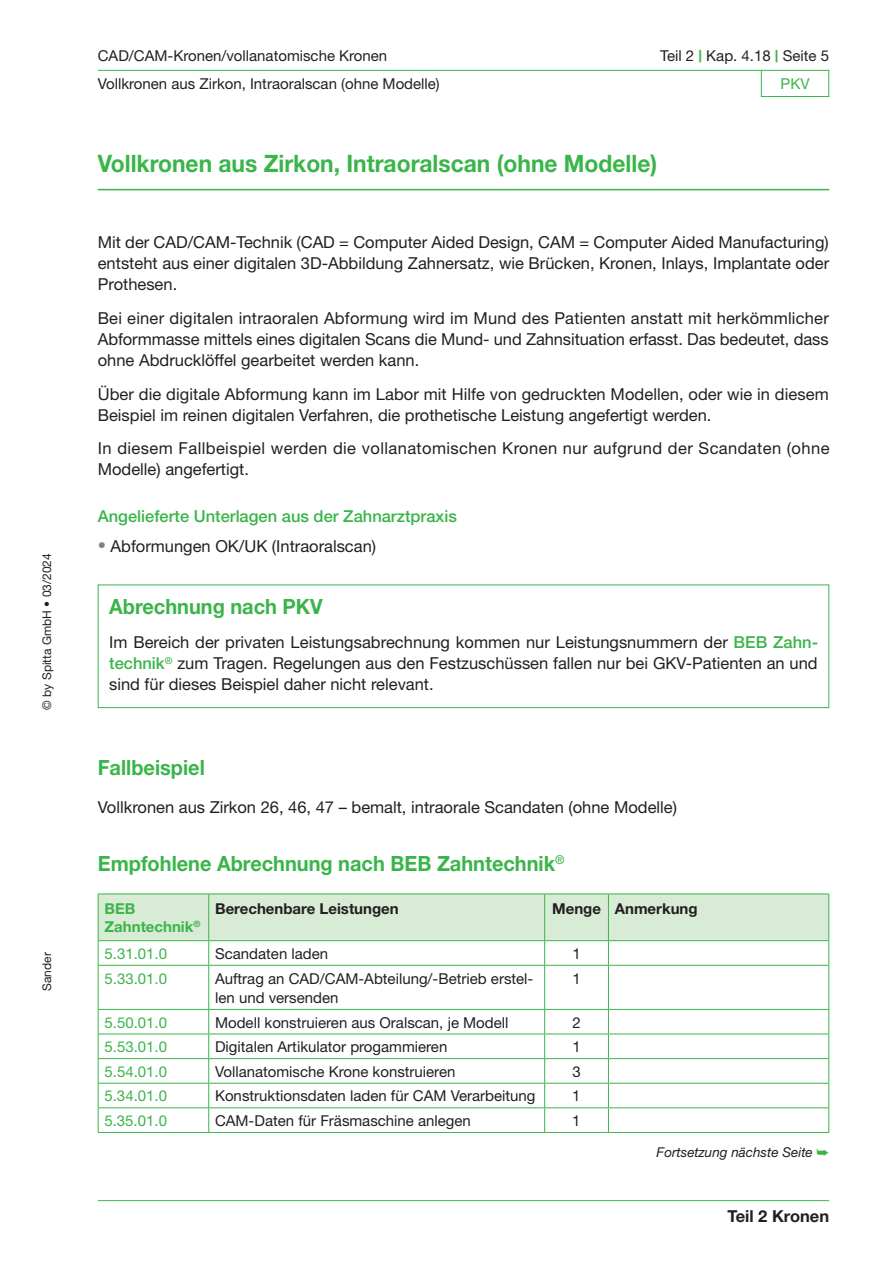
<style>
.page{position:relative;width:893px;height:1263px;background:#fff}
.page>*{position:absolute;margin:0;border:0;box-sizing:border-box;transform-origin:0 0}
.t1{font:700 24px "Helvetica Neue";color:#3ab54a;scale:.95 1}
.t2{font:700 21px "Helvetica Neue";color:#3ab54a;scale:.95 1}
.t3{font:16.5px/21px "Helvetica Neue";color:#231f20;text-align:justify}
.t4{font:16.5px/21px "Helvetica Neue";letter-spacing:.025em;color:#231f20}
.t5{font:500 16.5px "Helvetica Neue";color:#3ab54a}
.t6{font:700 16.5px "Helvetica Neue";color:#231f20}
.t7{font:15px/19.5px "Helvetica Neue";color:#231f20}
.t8{font:15px "Helvetica Neue";color:#3ab54a}
.t9{font:700 15px "Helvetica Neue";color:#231f20}
.t10{font:700 15px/18px "Helvetica Neue";color:#3ab54a}
.t11{font:italic 13.5px "Helvetica Neue";color:#231f20}
.t12{font:12px "Helvetica Neue";color:#231f20}
.s1{font-weight:700;font-size:16.5px;color:#3ab54a}
.s2{color:#808285}
.s3{font-weight:500;color:#3ab54a}
.s4{color:#3ab54a}
</style>
<div class="page">
<hr style="left:98px;top:1200px;width:731px;height:1px;background:#3ab54a">
<svg style="left:760px;top:69px;width:70px;height:28px"></svg>
<hr style="left:98px;top:70px;width:731px;height:1px;background:#3ab54a">
<hr style="left:98px;top:189px;width:731px;height:1px;background:#3ab54a">
<div style="left:98px;top:584px;width:731px;height:124px;border:1px solid #38b551"></div>
<hr style="left:98px;top:965px;width:111px;height:1px;background:#3ab54a">
<hr style="left:209px;top:965px;width:336px;height:1px;background:#3ab54a">
<hr style="left:208px;top:966px;width:1px;height:43px;background:#3ab54a">
<hr style="left:545px;top:965px;width:63px;height:1px;background:#3ab54a">
<hr style="left:544px;top:966px;width:1px;height:43px;background:#3ab54a">
<hr style="left:608px;top:965px;width:221px;height:1px;background:#3ab54a">
<hr style="left:608px;top:966px;width:1px;height:43px;background:#3ab54a">
<hr style="left:98px;top:1009px;width:111px;height:1px;background:#3ab54a">
<hr style="left:209px;top:1009px;width:336px;height:1px;background:#3ab54a">
<hr style="left:545px;top:1009px;width:63px;height:1px;background:#3ab54a">
<hr style="left:608px;top:1009px;width:221px;height:1px;background:#3ab54a">
<hr style="left:98px;top:1034px;width:111px;height:1px;background:#3ab54a">
<hr style="left:209px;top:1034px;width:336px;height:1px;background:#3ab54a">
<hr style="left:545px;top:1034px;width:63px;height:1px;background:#3ab54a">
<hr style="left:608px;top:1034px;width:221px;height:1px;background:#3ab54a">
<hr style="left:98px;top:1058px;width:111px;height:1px;background:#3ab54a">
<hr style="left:209px;top:1058px;width:336px;height:1px;background:#3ab54a">
<hr style="left:545px;top:1058px;width:63px;height:1px;background:#3ab54a">
<hr style="left:608px;top:1058px;width:221px;height:1px;background:#3ab54a">
<hr style="left:98px;top:1083px;width:111px;height:1px;background:#3ab54a">
<hr style="left:209px;top:1083px;width:336px;height:1px;background:#3ab54a">
<hr style="left:545px;top:1083px;width:63px;height:1px;background:#3ab54a">
<hr style="left:608px;top:1083px;width:221px;height:1px;background:#3ab54a">
<hr style="left:98px;top:1107px;width:111px;height:1px;background:#3ab54a">
<hr style="left:209px;top:1107px;width:336px;height:1px;background:#3ab54a">
<svg style="left:208px;top:1010px;width:1px;height:122px"></svg>
<hr style="left:545px;top:1107px;width:63px;height:1px;background:#3ab54a">
<svg style="left:544px;top:1010px;width:1px;height:122px"></svg>
<hr style="left:608px;top:1107px;width:221px;height:1px;background:#3ab54a">
<svg style="left:608px;top:1010px;width:1px;height:122px"></svg>
<hr style="left:98px;top:1132px;width:111px;height:1px;background:#3ab54a">
<hr style="left:209px;top:1132px;width:336px;height:1px;background:#3ab54a">
<hr style="left:545px;top:1132px;width:63px;height:1px;background:#3ab54a">
<hr style="left:608px;top:1132px;width:221px;height:1px;background:#3ab54a">
<svg style="left:98px;top:894px;width:731px;height:71px"></svg>
<hr style="left:98px;top:966px;width:1px;height:43px;background:#3ab54a">
<hr style="left:828px;top:966px;width:1px;height:43px;background:#3ab54a">
<svg style="left:98px;top:1010px;width:1px;height:122px"></svg>
<svg style="left:828px;top:1010px;width:1px;height:122px"></svg>
<hr style="left:98px;top:893px;width:111px;height:1px;background:#3ab54a">
<hr style="left:98px;top:894px;width:1px;height:46px;background:#3ab54a">
<hr style="left:209px;top:893px;width:336px;height:1px;background:#3ab54a">
<hr style="left:545px;top:893px;width:63px;height:1px;background:#3ab54a">
<hr style="left:608px;top:893px;width:221px;height:1px;background:#3ab54a">
<hr style="left:828px;top:894px;width:1px;height:46px;background:#3ab54a">
<hr style="left:98px;top:940px;width:111px;height:1px;background:#3ab54a">
<hr style="left:209px;top:940px;width:336px;height:1px;background:#3ab54a">
<hr style="left:545px;top:940px;width:63px;height:1px;background:#3ab54a">
<hr style="left:608px;top:940px;width:221px;height:1px;background:#3ab54a">
<p class="t12" style="left:40px;top:709px;width:158px;rotate:-90deg">© by Spitta GmbH • 03/2024</p>
<p class="t12" style="left:40px;top:991px;width:40px;rotate:-90deg">Sander</p>
<p class="t7" style="left:98px;top:46px;width:291px">CAD/CAM-Kronen/vollanatomische Kronen</p>
<p class="t7" style="left:660px;top:46px;width:171px">Teil 2 <span class="s1">|</span> Kap. 4.18 <span class="s1">|</span> Seite 5</p>
<p class="t7" style="left:98px;top:73px;width:344px">Vollkronen aus Zirkon, Intraoralscan (ohne Modelle)</p>
<p class="t8" style="left:781px;top:75px;width:30px">PKV</p>
<h1 class="t1" style="left:98px;top:148px;width:590px">Vollkronen aus Zirkon, Intraoralscan (ohne Modelle)</h1>
<p class="t3" style="left:98px;top:231px;width:733px">Mit der CAD/CAM-Technik (CAD = Computer Aided Design, CAM = Computer Aided Manufacturing) entsteht aus einer digitalen 3D-Abbildung Zahnersatz, wie Brücken, Kronen, Inlays, Implantate oder Prothesen.</p>
<p class="t3" style="left:98px;top:307px;width:732px">Bei einer digitalen intraoralen Abformung wird im Mund des Patienten anstatt mit herkömmlicher Abformmasse mittels eines digitalen Scans die Mund- und Zahnsituation erfasst. Das bedeutet, dass ohne Abdrucklöffel gearbeitet werden kann.</p>
<p class="t3" style="left:98px;top:383px;width:732px">Über die digitale Abformung kann im Labor mit Hilfe von gedruckten Modellen, oder wie in diesem<br>Beispiel im reinen digitalen Verfahren, die prothetische Leistung angefertigt werden.</p>
<p class="t4" style="left:98px;top:438px;width:733px">In diesem Fallbeispiel werden die vollanatomischen Kronen nur aufgrund der Scandaten (ohne<br>Modelle) angefertigt.</p>
<p class="t5" style="left:98px;top:506px;width:361px">Angelieferte Unterlagen aus der Zahnarztpraxis</p>
<p class="t3" style="left:98px;top:535px;width:280px"><span class="s2">•</span> Abformungen OK/UK (Intraoralscan)</p>
<p class="t2" style="left:109px;top:594px;width:226px">Abrechnung nach PKV</p>
<p class="t3" style="left:109px;top:632px;width:710px">Im Bereich der privaten Leistungsabrechnung kommen nur Leistungsnummern der <span class="s3">BEB Zahn&shy;technik</span><sup>®</sup> zum Tragen. Regelungen aus den Festzuschüssen fallen nur bei GKV-Patienten an und sind für dieses Beispiel daher nicht relevant.</p>
<p class="t2" style="left:98px;top:754px;width:114px">Fallbeispiel</p>
<p class="t3" style="left:98px;top:796px;width:581px">Vollkronen aus Zirkon 26, 46, 47 – bemalt, intraorale Scandaten (ohne Modelle)</p>
<p class="t2" style="left:98px;top:850px;width:493px">Empfohlene Abrechnung nach BEB Zahntechnik<sup>®</sup></p>
<p class="t10" style="left:105px;top:899px;width:97px">BEB<br>Zahntechnik<sup>®</sup></p>
<p class="t9" style="left:215px;top:899px;width:185px">Berechenbare Leistungen</p>
<p class="t9" style="left:552px;top:899px;width:147px">Menge Anmerkung</p>
<p class="t8" style="left:105px;top:945px;width:64px">5.31.01.0</p>
<p class="t7" style="left:215px;top:943px;width:115px">Scandaten laden</p>
<p class="t7" style="left:572px;top:943px;width:10px">1</p>
<p class="t8" style="left:105px;top:969px;width:64px">5.33.01.0</p>
<p class="t7" style="left:215px;top:968px;width:320px">Auftrag an CAD/CAM-Abteilung/-Betrieb erstel&shy;len und versenden</p>
<p class="t7" style="left:572px;top:968px;width:10px">1</p>
<p class="t8" style="left:105px;top:1013px;width:64px">5.50.01.0</p>
<p class="t7" style="left:215px;top:1012px;width:295px">Modell konstruieren aus Oralscan, je Modell</p>
<p class="t7" style="left:572px;top:1012px;width:10px">2</p>
<p class="t8" style="left:105px;top:1038px;width:64px">5.53.01.0</p>
<p class="t7" style="left:215px;top:1037px;width:234px">Digitalen Artikulator progammieren</p>
<p class="t7" style="left:572px;top:1037px;width:10px">1</p>
<p class="t8" style="left:104px;top:1062px;width:64px">5.54.01.0</p>
<p class="t7" style="left:215px;top:1061px;width:242px">Vollanatomische Krone konstruieren</p>
<p class="t7" style="left:572px;top:1061px;width:10px">3</p>
<p class="t8" style="left:104px;top:1087px;width:64px">5.34.01.0</p>
<p class="t7" style="left:215px;top:1086px;width:322px">Konstruktionsdaten laden für CAM Verarbeitung</p>
<p class="t7" style="left:572px;top:1086px;width:10px">1</p>
<p class="t8" style="left:104px;top:1112px;width:64px">5.35.01.0</p>
<p class="t7" style="left:215px;top:1111px;width:257px">CAM-Daten für Fräsmaschine anlegen</p>
<p class="t7" style="left:572px;top:1111px;width:10px">1</p>
<p class="t11" style="left:657px;top:1144px;width:174px">Fortsetzung nächste Seite <span class="s4">➥</span></p>
<p class="t6" style="left:727px;top:1206px;width:103px">Teil 2 Kronen</p>
</div>
